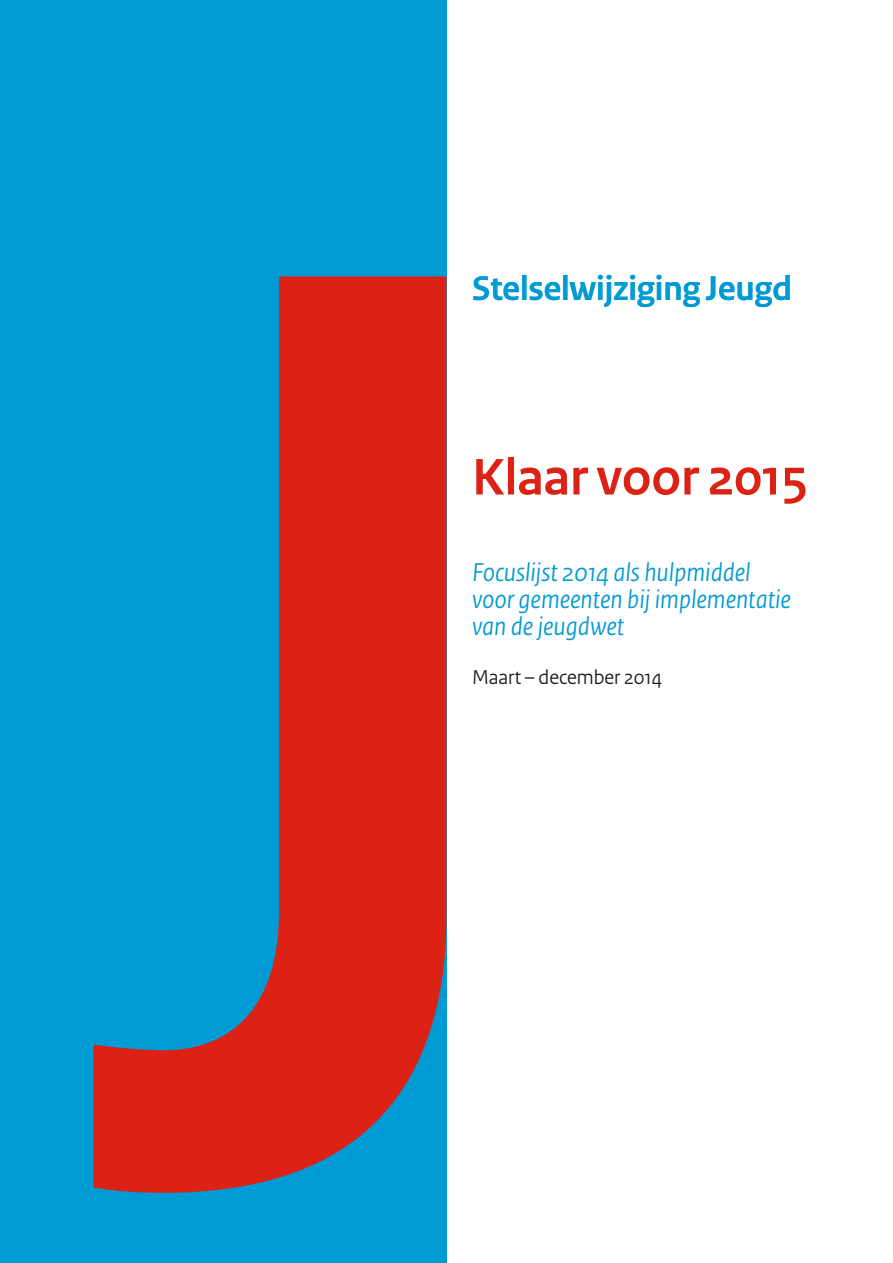
<style>
.page{position:relative;width:893px;height:1263px;background:#fff}
.page>*{position:absolute;margin:0;border:0;box-sizing:border-box;transform-origin:0 0}
.t1{font:700 54px "Rijksoverheid Sans Heading";color:#db2215}
.t2{font:700 36px "Rijksoverheid Sans Heading";color:#009ad4}
.t3{font:italic 27px/27px "Rijksoverheid Sans Heading";color:#009ad4}
.t4{font:21px "Rijksoverheid Sans Heading";color:#201c1a}
</style>
<div class="page">
<div style="left:0;top:0;width:446px;height:1263px;background:#009ad4"></div>
<svg style="left:94px;top:276px;width:352px;height:917px;fill:#db2215"></svg>
<h2 class="t2" style="left:472px;top:268px;width:321px">Stelselwijziging Jeugd</h2>
<h1 class="t1" style="left:472px;top:447px;width:338px">Klaar voor 2015</h1>
<p class="t3" style="left:472px;top:559px;width:320px">Focuslijst 2014 als hulpmiddel voor gemeenten bij implementatie van de jeugdwet</p>
<p class="t4" style="left:472px;top:665px;width:192px">Maart – december 2014</p>
</div>
